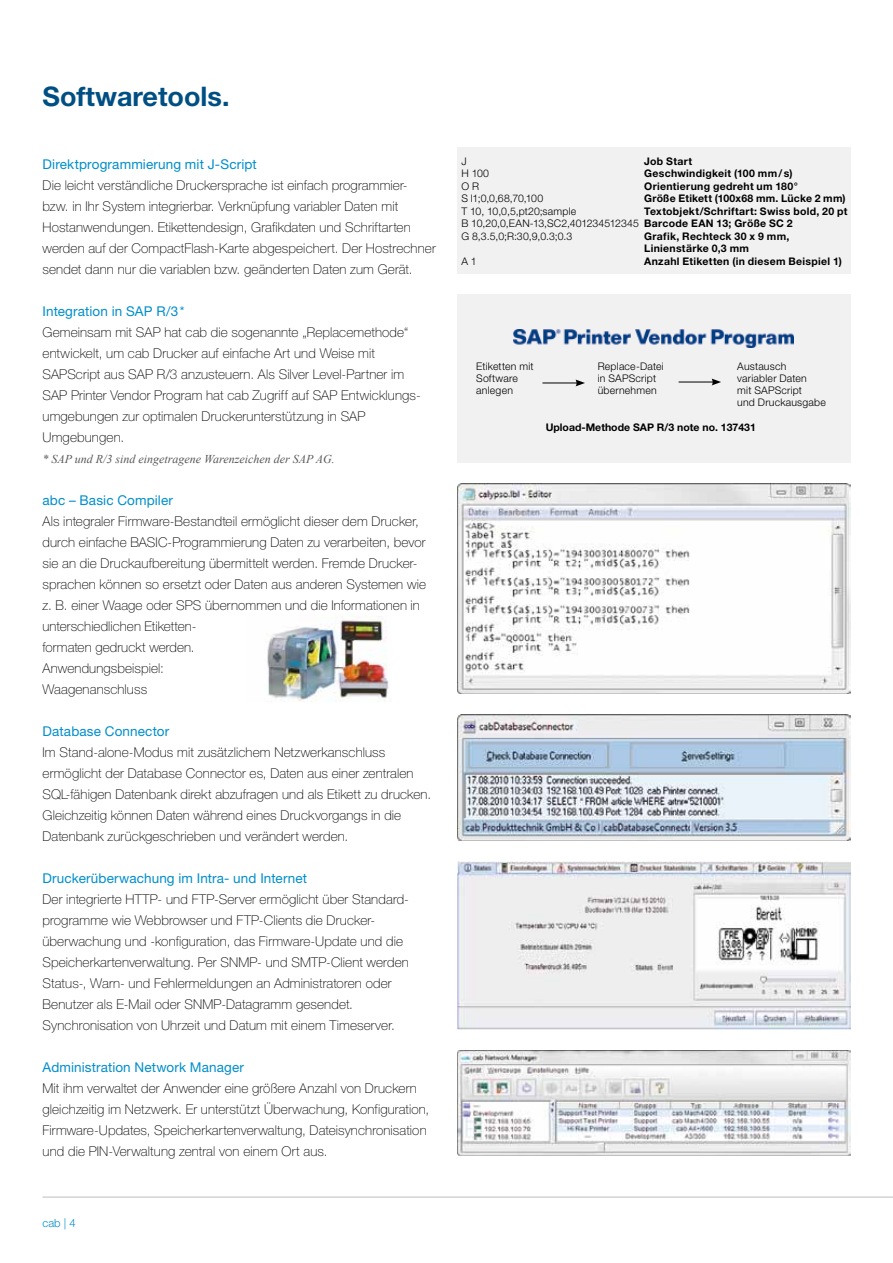
<style>
.page{position:relative;width:893px;height:1263px;background:#fff}
.page>*{position:absolute;margin:0;border:0;box-sizing:border-box;transform-origin:0 0}
.t1{font:700 27px "Helvetica Neue";color:#004f83}
.t2{font:100 13.5px/21px "Helvetica Neue";letter-spacing:.01em;color:#000}
.t3{font:13.5px "Helvetica Neue";letter-spacing:.01em;color:#008ecb}
.t4{font:italic 12px "Times New Roman";color:#58595b}
.t5{font:300 11.25px "Helvetica Neue";color:#008ecb}
.t6{font:700 10.5px/12.6px "Helvetica Neue";letter-spacing:.025em;color:#000}
.t7{font:300 10.5px/12px "Helvetica Neue";letter-spacing:.02em;color:#000}
.t8{font:700 10.5px "Helvetica Neue";color:#000}
.s1{font-weight:300}
</style>
<div class="page">
<hr style="left:43px;top:1197px;width:850px;height:1px;background:#bcbec0">
<div style="left:457px;top:295px;width:393px;height:168px;background:#f1f1f2"></div>
<img style="left:457px;top:484px;width:393px;height:210px">
<img style="left:457px;top:715px;width:393px;height:126px">
<img style="left:513px;top:329px;width:281px;height:18px">
<hr style="left:542px;top:383px;width:36px;height:1px;background:#000">
<svg style="left:575px;top:379px;width:10px;height:7px"></svg>
<hr style="left:679px;top:382px;width:35px;height:1px;background:#000">
<svg style="left:712px;top:379px;width:9px;height:6px"></svg>
<img style="left:267px;top:615px;width:122px;height:87px">
<img style="left:457px;top:862px;width:393px;height:168px">
<img style="left:457px;top:1051px;width:393px;height:105px">
<div style="left:457px;top:148px;width:393px;height:126px;background:#f1f1f2"></div>
<h1 class="t1" style="left:43px;top:79px;width:188px">Softwaretools.</h1>
<p class="t3" style="left:43px;top:156px;width:216px">Direktprogrammierung mit J-Script</p>
<p class="t2" style="left:43px;top:174px;width:395px">Die leicht verständliche Druckersprache ist einfach programmier-<br>bzw. in Ihr System integrierbar. Verknüpfung variabler Daten mit Hostanwendungen. Etikettendesign, Grafikdaten und Schriftarten werden auf der CompactFlash-Karte abgespeichert. Der Hostrechner sendet dann nur die variablen bzw. geänderten Daten zum Gerät.</p>
<p class="t3" style="left:43px;top:303px;width:144px">Integration in SAP R/3*</p>
<p class="t2" style="left:43px;top:321px;width:380px">Gemeinsam mit SAP hat cab die sogenannte „Replacemethode“ entwickelt, um cab Drucker auf einfache Art und Weise mit SAPScript aus SAP R/3 anzusteuern. Als Silver Level-Partner im SAP Printer Vendor Program hat cab Zugriff auf SAP Entwicklungs&shy;umgebungen zur optimalen Druckerunterstützung in SAP Umgebungen.</p>
<p class="t4" style="left:43px;top:450px;width:294px">* SAP und R/3 sind eingetragene Warenzeichen der SAP AG.</p>
<p class="t3" style="left:43px;top:492px;width:132px">abc – Basic Compiler</p>
<p class="t2" style="left:43px;top:510px;width:385px">Als integraler Firmware-Bestandteil ermöglicht dieser dem Drucker, durch einfache BASIC-Programmierung Daten zu verarbeiten, bevor sie an die Druckaufbereitung übermittelt werden. Fremde Drucker&shy;sprachen können so ersetzt oder Daten aus anderen Systemen wie z. B. einer Waage oder SPS übernommen und die Informationen in unterschiedlichen Etiketten-<br>formaten gedruckt werden.<br>Anwendungsbeispiel:<br>Waagenanschluss</p>
<p class="t3" style="left:43px;top:723px;width:128px">Database Connector</p>
<p class="t2" style="left:43px;top:741px;width:390px">Im Stand-alone-Modus mit zusätzlichem Netzwerkanschluss ermöglicht der Database Connector es, Daten aus einer zentralen SQL-fähigen Datenbank direkt abzufragen und als Etikett zu drucken.<br>Gleichzeitig können Daten während eines Druckvorgangs in die Datenbank zurückgeschrieben und verändert werden.</p>
<p class="t3" style="left:43px;top:870px;width:266px">Druckerüberwachung im Intra- und Internet</p>
<p class="t2" style="left:43px;top:888px;width:368px">Der integrierte HTTP- und FTP-Server ermöglicht über Standard&shy;programme wie Webbrowser und FTP-Clients die Drucker&shy;überwachung und -konfiguration, das Firmware-Update und die Speicherkartenverwaltung. Per SNMP- und SMTP-Client werden Status-, Warn- und Fehlermeldungen an Administratoren oder Benutzer als E-Mail oder SNMP-Datagramm gesendet.<br>Synchronisation von Uhrzeit und Datum mit einem Timeserver.</p>
<p class="t3" style="left:43px;top:1059px;width:203px">Administration Network Manager</p>
<p class="t2" style="left:43px;top:1077px;width:388px">Mit ihm verwaltet der Anwender eine größere Anzahl von Druckern gleichzeitig im Netzwerk. Er unterstützt Überwachung, Konfiguration, Firmware-Updates, Speicherkartenverwaltung, Dateisynchronisation und die PIN-Verwaltung zentral von einem Ort aus.</p>
<p class="t5" style="left:43px;top:1216px;width:35px">cab | 4</p>
<p class="t7" style="left:461px;top:155px;width:7px">J</p>
<p class="t6" style="left:644px;top:154px;width:49px">Job Start</p>
<p class="t7" style="left:461px;top:167px;width:29px">H 100</p>
<p class="t6" style="left:644px;top:167px;width:150px">Geschwindigkeit (100 mm/s)</p>
<p class="t7" style="left:461px;top:180px;width:19px">O R</p>
<p class="t6" style="left:644px;top:179px;width:155px">Orientierung gedreht um 180°</p>
<p class="t7" style="left:461px;top:192px;width:83px">S l1;0,0,68,70,100</p>
<p class="t6" style="left:644px;top:192px;width:203px">Größe Etikett (100x68 mm. Lücke 2 mm)</p>
<p class="t7" style="left:461px;top:205px;width:117px">T 10, 10,0,5,pt20;sample</p>
<p class="t6" style="left:461px;top:204px;width:388px;text-indent:183px">Textobjekt/Schriftart: Swiss bold, 20 pt<br><span class="s1">B 10,20,0,EAN-13,SC2,401234512345</span> Barcode EAN 13; Größe SC 2<br><span class="s1">G 8,3.5,0;R:30,9,0.3;0.3</span></p>
<p class="t6" style="left:644px;top:229px;width:147px">Grafik, Rechteck 30 x 9 mm,<br>Linienstärke 0,3 mm</p>
<p class="t7" style="left:461px;top:255px;width:17px">A 1</p>
<p class="t6" style="left:644px;top:254px;width:199px">Anzahl Etiketten (in diesem Beispiel 1)</p>
<p class="t7" style="left:476px;top:360px;width:59px">Etiketten mit</p>
<p class="t7" style="left:598px;top:360px;width:67px">Replace-Datei</p>
<p class="t7" style="left:737px;top:360px;width:51px">Austausch</p>
<p class="t7" style="left:476px;top:372px;width:43px">Software</p>
<p class="t7" style="left:598px;top:372px;width:60px">in SAPScript</p>
<p class="t7" style="left:737px;top:372px;width:71px">variabler Daten</p>
<p class="t7" style="left:476px;top:384px;width:38px">anlegen</p>
<p class="t7" style="left:598px;top:384px;width:61px">übernehmen</p>
<p class="t7" style="left:737px;top:384px;width:90px">mit SAPScript<br>und Druckausgabe</p>
<p class="t8" style="left:546px;top:421px;width:212px">Upload-Methode SAP R/3 note no. 137431</p>
</div>
